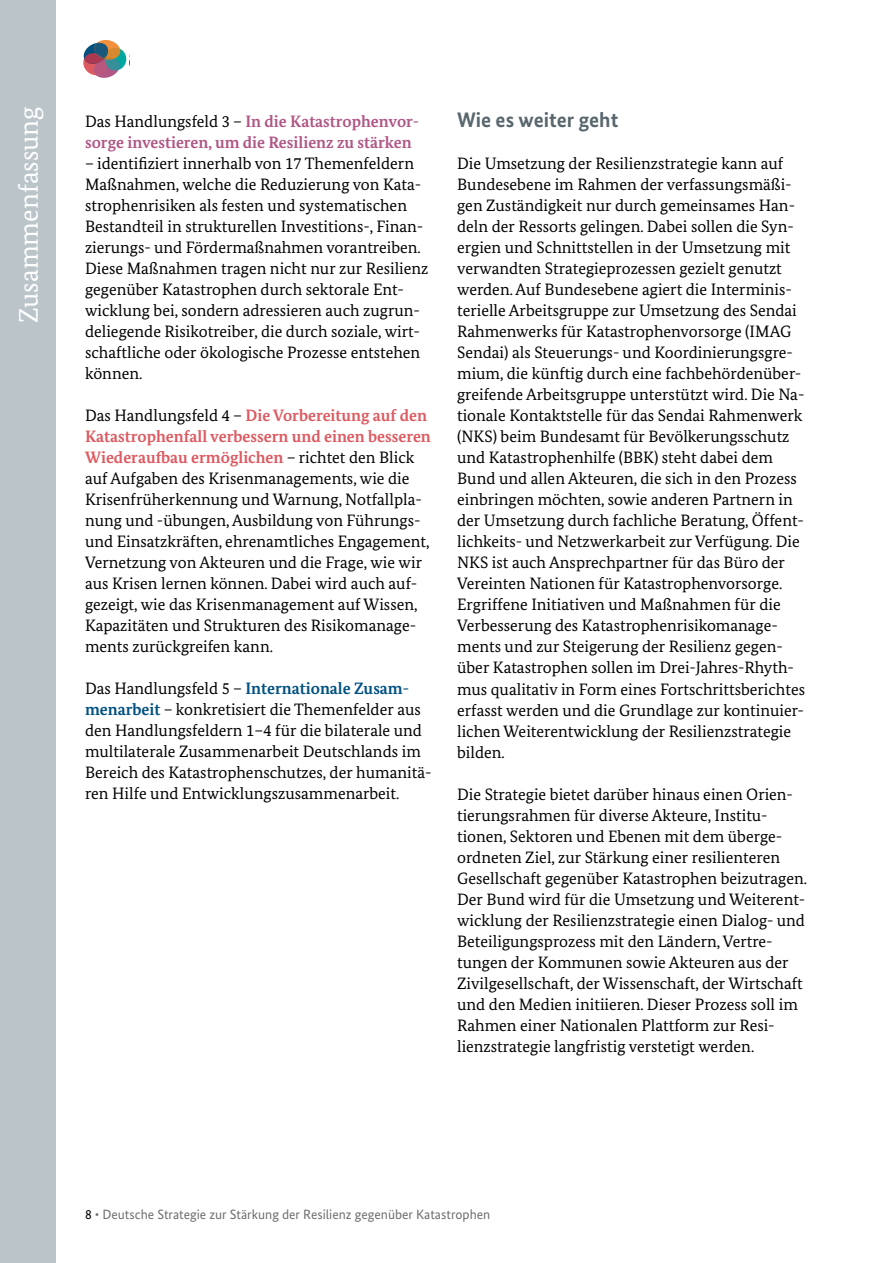
<style>
.page{position:relative;width:893px;height:1263px;background:#fff}
.page>*{position:absolute;margin:0;border:0;box-sizing:border-box;transform-origin:0 0}
.t1{font:27px "Bundes Serif";color:#fff}
.t2{font:700 21px "Bundes Sans";color:#58666d}
.t3{font:16.5px/21px "Bundes Serif";color:#000}
.t4{font:700 16.5px/21px "Bundes Serif";color:#b05786}
.t5{font:13.5px "Bundes Sans";color:#706f6f}
.s1{font-weight:400;color:#000}
.s2{font-weight:700;color:#dd5a61}
.s3{font-weight:700;color:#005182}
.s4{color:#000}
</style>
<div class="page">
<div style="left:0;top:0;width:55px;height:1263px;background:#bac4c9"></div>
<svg style="left:129px;top:54px;width:1px;height:13px"></svg>
<svg style="left:104px;top:47px;width:23px;height:24px"></svg>
<svg style="left:83px;top:40px;width:38px;height:38px"></svg>
<p class="t1" style="left:12px;top:323px;width:218px;rotate:-90deg">Zusammenfassung</p>
<p class="t4" style="left:85px;top:111px;width:335px"><span class="s1">Das Handlungsfeld 3 –</span> In die Katastrophenvor&shy;sorge investieren, um die Resilienz zu stärken</p>
<p class="t3" style="left:85px;top:153px;width:345px">– identifiziert innerhalb von 17 Themenfeldern Maßnahmen, welche die Reduzierung von Kata&shy;strophenrisiken als festen und systematischen Bestandteil in strukturellen Investitions-, Finan&shy;zierungs- und Fördermaßnahmen vorantreiben.<br>Diese Maßnahmen tragen nicht nur zur Resilienz gegenüber Katastrophen durch sektorale Ent&shy;wicklung bei, sondern adressieren auch zugrun&shy;deliegende Risikotreiber, die durch soziale, wirt&shy;schaftliche oder ökologische Prozesse entstehen können.</p>
<p class="t3" style="left:85px;top:405px;width:347px">Das Handlungsfeld 4 – <span class="s2">Die Vorbereitung auf den Katastrophenfall verbessern und einen besseren Wiederaufbau ermöglichen</span> – richtet den Blick auf Aufgaben des Krisenmanagements, wie die Krisenfrüherkennung und Warnung, Notfallpla&shy;nung und -übungen, Ausbildung von Führungs&shy;und Einsatzkräften, ehrenamtliches Engagement, Vernetzung von Akteuren und die Frage, wie wir aus Krisen lernen können. Dabei wird auch auf&shy;gezeigt, wie das Krisenmanagement auf Wissen, Kapazitäten und Strukturen des Risikomanage&shy;ments zurückgreifen kann.</p>
<p class="t3" style="left:85px;top:678px;width:348px">Das Handlungsfeld 5 – <span class="s3">Internationale Zusam&shy;menarbeit</span> – konkretisiert die Themenfelder aus den Handlungsfeldern 1–4 für die bilaterale und multilaterale Zusammenarbeit Deutschlands im Bereich des Katastrophenschutzes, der humanitä&shy;ren Hilfe und Entwicklungszusammenarbeit.</p>
<h3 class="t2" style="left:457px;top:107px;width:163px">Wie es weiter geht</h3>
<p class="t3" style="left:457px;top:153px;width:350px">Die Umsetzung der Resilienzstrategie kann auf Bundesebene im Rahmen der verfassungsmäßi&shy;gen Zuständigkeit nur durch gemeinsames Han&shy;deln der Ressorts gelingen. Dabei sollen die Syn&shy;ergien und Schnittstellen in der Umsetzung mit verwandten Strategieprozessen gezielt genutzt werden. Auf Bundesebene agiert die Interminis&shy;terielle Arbeitsgruppe zur Umsetzung des Sendai Rahmenwerks für Katastrophenvorsorge (IMAG Sendai) als Steuerungs- und Koordinierungsgre&shy;mium, die künftig durch eine fachbehördenüber&shy;greifende Arbeitsgruppe unterstützt wird. Die Na&shy;tionale Kontaktstelle für das Sendai Rahmenwerk (NKS) beim Bundesamt für Bevölkerungsschutz und Katastrophenhilfe (BBK) steht dabei dem Bund und allen Akteuren, die sich in den Prozess einbringen möchten, sowie anderen Partnern in der Umsetzung durch fachliche Beratung, Öffent&shy;lichkeits- und Netzwerkarbeit zur Verfügung. Die NKS ist auch Ansprechpartner für das Büro der Vereinten Nationen für Katastrophenvorsorge.<br>Ergriffene Initiativen und Maßnahmen für die Verbesserung des Katastrophenrisikomanage&shy;ments und zur Steigerung der Resilienz gegen&shy;über Katastrophen sollen im Drei-Jahres-Rhyth&shy;mus qualitativ in Form eines Fortschrittsberichtes erfasst werden und die Grundlage zur kontinuier&shy;lichen Weiterentwicklung der Resilienzstrategie bilden.</p>
<p class="t3" style="left:457px;top:783px;width:351px">Die Strategie bietet darüber hinaus einen Orien&shy;tierungsrahmen für diverse Akteure, Institu&shy;tionen, Sektoren und Ebenen mit dem überge&shy;ordneten Ziel, zur Stärkung einer resilienteren Gesellschaft gegenüber Katastrophen beizutragen.<br>Der Bund wird für die Umsetzung und Weiterent&shy;wicklung der Resilienzstrategie einen Dialog- und Beteiligungsprozess mit den Ländern, Vertre&shy;tungen der Kommunen sowie Akteuren aus der Zivilgesellschaft, der Wissenschaft, der Wirtschaft und den Medien initiieren. Dieser Prozess soll im Rahmen einer Nationalen Plattform zur Resi&shy;lienzstrategie langfristig verstetigt werden.</p>
<p class="t5" style="left:85px;top:1206px;width:407px"><span class="s4">8</span> • Deutsche Strategie zur Stärkung der Resilienz gegenüber Katastrophen</p>
</div>
